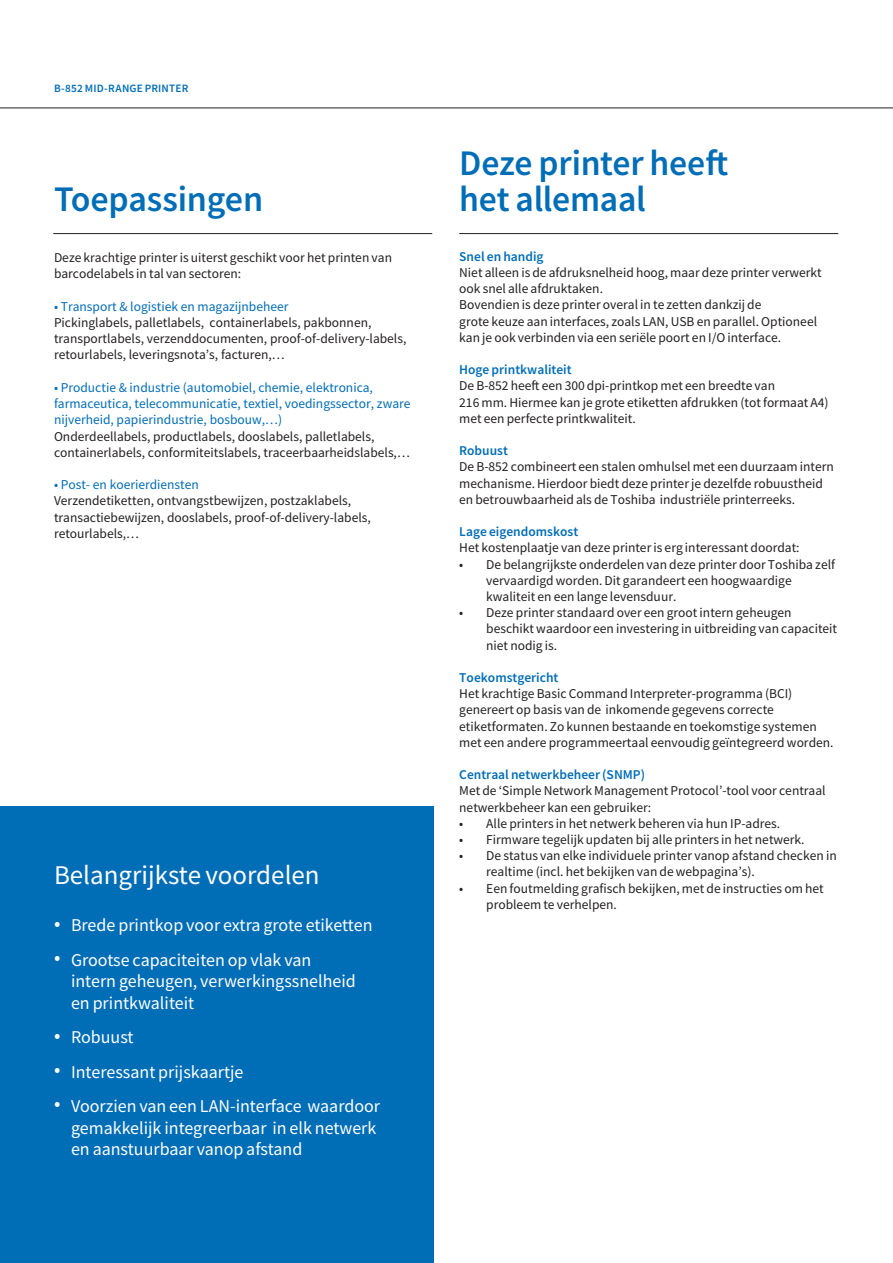
<style>
.page{position:relative;width:893px;height:1263px;background:#fff}
.page>*{position:absolute;margin:0;border:0;box-sizing:border-box;transform-origin:0 0}
.Section_title_gradient{font:500 36px "Toshiba Sans";letter-spacing:-.005em;color:#006db7}
.Titel_highlight_bullets{font:27px "Toshiba Sans";color:#fff}
.t1{font:18px/21.6px "Toshiba Sans";color:#fff}
.Main_text_BLACK{font:13.5px/16.2px "Toshiba Sans";color:#231f20}
.Sub_heading_level_1{font:13.5px/16.2px "Toshiba Sans";color:#231f20}
.t2{font:13.5px/16.2px "Toshiba Sans";color:#006db7}
.Sub_heading_level_1-2{font:500 13.5px "Toshiba Sans";color:#006db7}
.Main_text_BLACK-2{font:500 13.5px "Toshiba Sans";color:#006db7}
.t3{font:500 11.25px "Toshiba Sans";letter-spacing:.015em;color:#006db7}
.s1{font-size:21px}
</style>
<div class="page">
<hr style="left:53px;top:233px;width:379px;height:1px;background:#231f20">
<hr style="left:459px;top:233px;width:379px;height:1px;background:#231f20">
<hr style="left:0;top:108px;width:893px;height:1px;background:#231f20">
<div style="left:0;top:806px;width:434px;height:457px;background:#006db7"></div>
<p class="t3" style="left:54px;top:80px;width:136px">B-852 MID-RANGE PRINTER</p>
<p class="Section_title_gradient" style="left:459px;top:139px;width:270px">Deze printer heeft</p>
<p class="Section_title_gradient" style="left:54px;top:175px;width:211px">Toepassingen</p>
<p class="Section_title_gradient" style="left:459px;top:175px;width:188px">het allemaal</p>
<p class="Main_text_BLACK" style="left:54px;top:250px;width:340px">Deze krachtige printer is uiterst geschikt voor het printen van barcodelabels in tal van sectoren:</p>
<p class="t2" style="left:54px;top:298px;width:236px">• Transport &amp; logistiek en magazijnbeheer</p>
<p class="Main_text_BLACK" style="left:54px;top:314px;width:354px">Pickinglabels, palletlabels, containerlabels, pakbonnen, transportlabels, verzenddocumenten, proof-of-delivery-labels, retourlabels, leveringsnota’s, facturen,…</p>
<p class="t2" style="left:54px;top:379px;width:320px">• Productie &amp; industrie (automobiel, chemie, elektronica,</p>
<p class="t2" style="left:54px;top:395px;width:358px">farmaceutica, telecommunicatie, textiel, voedingssector, zware nijverheid, papierindustrie, bosbouw,…)</p>
<p class="Main_text_BLACK" style="left:54px;top:428px;width:357px">Onderdeellabels, productlabels, dooslabels, palletlabels, containerlabels, conformiteitslabels, traceerbaarheidslabels,…</p>
<p class="t2" style="left:54px;top:476px;width:146px">• Post- en koerierdiensten</p>
<p class="Main_text_BLACK" style="left:54px;top:493px;width:318px">Verzendetiketten, ontvangstbewijzen, postzaklabels, transactiebewijzen, dooslabels, proof-of-delivery-labels, retourlabels,…</p>
<p class="Titel_highlight_bullets" style="left:54px;top:858px;width:267px">Belangrijkste voordelen</p>
<p class="t1" style="left:54px;top:914px;width:320px"><span class="s1">•</span> Brede printkop voor extra grote etiketten</p>
<p class="t1" style="left:71px;top:949px;width:286px;text-indent:-17px"><span class="s1">•</span> Grootse capaciteiten op vlak van intern geheugen, verwerkingssnelheid en printkwaliteit</p>
<p class="t1" style="left:54px;top:1026px;width:81px"><span class="s1">•</span> Robuust</p>
<p class="t1" style="left:54px;top:1061px;width:191px"><span class="s1">•</span> Interessant prijskaartje</p>
<p class="t1" style="left:71px;top:1095px;width:311px;text-indent:-17px"><span class="s1">•</span> Voorzien van een LAN-interface waardoor gemakkelijk integreerbaar in elk netwerk en aanstuurbaar vanop afstand</p>
<p class="Sub_heading_level_1-2" style="left:459px;top:247px;width:86px">Snel en handig</p>
<p class="Sub_heading_level_1" style="left:459px;top:264px;width:364px">Niet alleen is de afdruksnelheid hoog, maar deze printer verwerkt ook snel alle afdruktaken.</p>
<p class="Sub_heading_level_1" style="left:459px;top:297px;width:304px">Bovendien is deze printer overal in te zetten dankzij de</p>
<p class="Sub_heading_level_1" style="left:459px;top:313px;width:359px">grote keuze aan interfaces, zoals LAN, USB en parallel. Optioneel kan je ook verbinden via een seriële poort en I/O interface.</p>
<p class="Sub_heading_level_1-2" style="left:459px;top:361px;width:114px">Hoge printkwaliteit</p>
<p class="Main_text_BLACK" style="left:459px;top:378px;width:317px">De B-852 heeft een 300 dpi-printkop met een breedte van</p>
<p class="Main_text_BLACK" style="left:459px;top:394px;width:371px">216 mm. Hiermee kan je grote etiketten afdrukken (tot formaat A4) met een perfecte printkwaliteit.</p>
<p class="Sub_heading_level_1-2" style="left:459px;top:442px;width:50px">Robuust</p>
<p class="Main_text_BLACK" style="left:459px;top:459px;width:376px">De B-852 combineert een stalen omhulsel met een duurzaam intern mechanisme. Hierdoor biedt deze printer je dezelfde robuustheid en betrouwbaarheid als de Toshiba industriële printerreeks.</p>
<p class="Sub_heading_level_1-2" style="left:459px;top:523px;width:120px">Lage eigendomskost</p>
<p class="Main_text_BLACK" style="left:459px;top:540px;width:342px">Het kostenplaatje van deze printer is erg interessant doordat:</p>
<p class="Main_text_BLACK" style="left:486px;top:556px;width:350px;text-indent:-27px">• De belangrijkste onderdelen van deze printer door Toshiba zelf vervaardigd worden. Dit garandeert een hoogwaardige kwaliteit en een lange levensduur.</p>
<p class="Main_text_BLACK" style="left:486px;top:604px;width:352px;text-indent:-27px">• Deze printer standaard over een groot intern geheugen beschikt waardoor een investering in uitbreiding van capaciteit niet nodig is.</p>
<p class="Sub_heading_level_1-2" style="left:459px;top:669px;width:101px">Toekomstgericht</p>
<p class="Main_text_BLACK" style="left:459px;top:685px;width:376px">Het krachtige Basic Command Interpreter-programma (BCI) genereert op basis van de inkomende gegevens correcte etiketformaten. Zo kunnen bestaande en toekomstige systemen met een andere programmeertaal eenvoudig geïntegreerd worden.</p>
<p class="Main_text_BLACK-2" style="left:459px;top:766px;width:187px">Centraal netwerkbeheer (SNMP)</p>
<p class="Main_text_BLACK" style="left:459px;top:783px;width:368px">Met de ‘Simple Network Management Protocol’-tool voor centraal netwerkbeheer kan een gebruiker:</p>
<p class="Main_text_BLACK" style="left:459px;top:815px;width:322px">• Alle printers in het netwerk beheren via hun IP-adres.</p>
<p class="Main_text_BLACK" style="left:459px;top:831px;width:347px">• Firmware tegelijk updaten bij alle printers in het netwerk.</p>
<p class="Main_text_BLACK" style="left:486px;top:847px;width:352px;text-indent:-27px">• De status van elke individuele printer vanop afstand checken in realtime (incl. het bekijken van de webpagina’s).</p>
<p class="Main_text_BLACK" style="left:486px;top:880px;width:339px;text-indent:-27px">• Een foutmelding grafisch bekijken, met de instructies om het probleem te verhelpen.</p>
</div>
